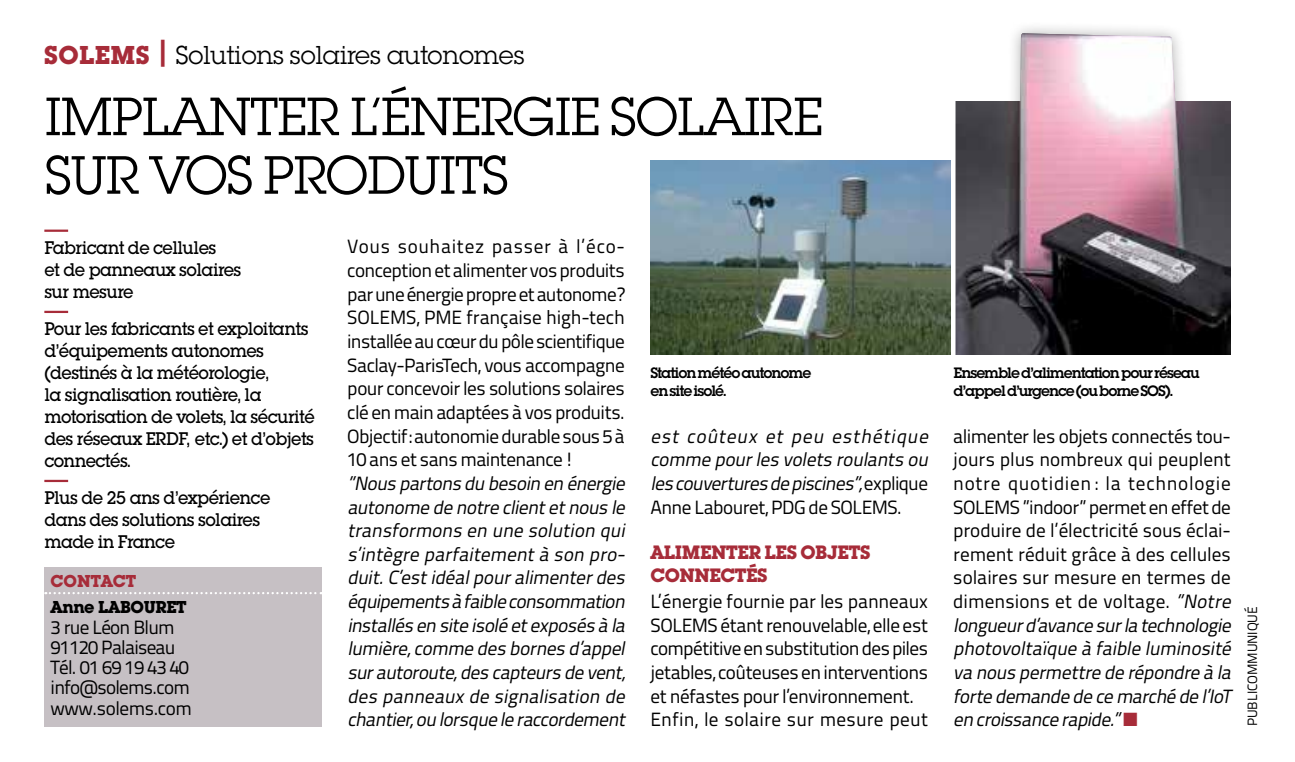
<style>
.page{position:relative;width:1295px;height:762px;background:#fff}
.page>*{position:absolute;margin:0;border:0;box-sizing:border-box;transform-origin:0 0}
.t1{font:56.25px/58.5px "Lubalin Graph EF";letter-spacing:-.035em;color:#000}
.t2{font:27px "Lubalin Graph EF";letter-spacing:-.025em;color:#000}
.t3{font:700 27px "Lubalin Graph EF";color:#a72c39}
.t4{font:700 20.25px/23.6px "Lubalin Graph EF";letter-spacing:-.02em;color:#a72c39}
.t5{font:19.12px/23.6px "Titillium Text 22 L 400 wt";letter-spacing:-.02em;color:#000}
.t6{font:italic 19.12px/23.6px "Titillium Text 22 L 400 wt";color:#000;text-align:justify}
.t7{font:500 19.12px/21.8px "Lubalin Graph EF";letter-spacing:-.03em;color:#000;scale:.95 1}
.t8{font:19.12px/20.2px "Titillium Text 22 L 400 wt";letter-spacing:-.04em;color:#000}
.t9{font:700 18px "Lubalin Graph EF";letter-spacing:-.025em;color:#000}
.t10{font:700 18px "Lubalin Graph EF";color:#a72c39}
.t11{font:600 15.75px/18px "Lubalin Graph EF";letter-spacing:-.065em;color:#000}
.t12{font:13.5px "Titillium Text 22 L 400 wt";letter-spacing:-.005em;color:#000}
.s1{font-style:normal}
.s2{font-style:italic}
.s3{color:#a72c39}
</style>
<div class="page">
<div style="left:1006px;top:20px;width:185px;height:193px;background:#000;opacity:.3"></div>
<img style="left:1019px;top:33px;width:159px;height:68px">
<hr style="left:44px;top:229px;width:24px;height:3px;background:#a72c39">
<hr style="left:44px;top:310px;width:24px;height:3px;background:#a72c39">
<hr style="left:44px;top:479px;width:24px;height:3px;background:#a72c39">
<div style="left:44px;top:567px;width:278px;height:159px;background:#c6c0c4"></div>
<svg style="left:45px;top:592px;width:276px;height:2px"></svg>
<img style="left:955px;top:101px;width:275px;height:253px">
<img style="left:650px;top:160px;width:300px;height:194px">
<h2 class="t3" style="left:44px;top:38px;width:19px">SOLEMS</h2>
<h2 class="t2" style="left:156px;top:40px;width:370px"><sup>|</sup> SOLUTIONS SOLAIRES AUTONOMES</h2>
<h1 class="t1" style="left:44px;top:87px;width:780px">IMPLANTER L’ÉNERGIE SOLAIRE<br>SUR VOS PRODUITS</h1>
<p class="t7" style="left:44px;top:236px;width:209px">Fabricant de cellules<br>et de panneaux solaires sur mesure</p>
<p class="t7" style="left:44px;top:317px;width:286px">Pour les fabricants et exploitants d’équipements autonomes (destinés à la météorologie,<br>la signalisation routière, la motorisation de volets, la sécurité des réseaux ERDF, etc.) et d’objets connectés.</p>
<p class="t7" style="left:44px;top:486px;width:239px">Plus de 25 ans d’expérience dans des solutions solaires made in France</p>
<p class="t10" style="left:51px;top:569px;width:14px">CONT</p>
<p class="t10" style="left:101px;top:569px;width:25px">ACT</p>
<p class="t9" style="left:51px;top:595px;width:137px">ANNE LABOURET</p>
<p class="t8" style="left:51px;top:615px;width:143px">3 rue Léon Blum<br>91120 Palaiseau<br>Tél. 01 69 19 43 40 info@solems.com www.solems.com</p>
<p class="t5" style="left:347px;top:234px;width:279px;text-align:justify">Vous souhaitez passer à l’éco&shy;conception et alimenter vos produits par une énergie propre et autonome?<br>SOLEMS, PME française high-tech installée au cœur du pôle scientifique Saclay-ParisTech, vous accompagne pour concevoir les solutions solaires clé en main adaptées à vos produits.<br>Objectif: autonomie durable sous 5 à 10 ans et sans maintenance!</p>
<p class="t6" style="left:347px;top:470px;width:284px">”Nouspartonsdu besoin en énergie autonomedenotreclientetnousle transformons en une solution qui s’intègre parfaitementà son pro&shy;duit.C’estidéalpouralimenterdes équipementsàfaibleconsommation installésen siteisoléetexposésàla lumière,commedesbornesd’appel surautoroute,descapteursdevent, des panneauxde signalisation de chantier,ou lorsqueleraccordement</p>
<p class="t11" style="left:650px;top:363px;width:162px">Station météo autonome en site isolé.</p>
<p class="t11" style="left:953px;top:363px;width:248px">Ensemble d’alimentation pour réseau d’appel d’urgence (ou borne SOS).</p>
<p class="t6" style="left:650px;top:423px;width:284px;text-align:left">est coûteux et peu esthétique comme pourlesvoletsroulantsou lescouverturesdepiscines”,<span class="s1">e x p l i q u e Anne Labouret, PDG de SOLEMS.</span></p>
<p class="t4" style="left:650px;top:539px;width:221px">ALIMENTER LES OBJETS<br>CONNECTÉS</p>
<p class="t5" style="left:650px;top:588px;width:279px">L’énergie fournie par les panneaux SOLEMS étant renouvelable, elle est compétitive en substitution des piles jetables, coûteuses en interventions et néfastes pour l’environnement.<br>Enfin, le solaire sur mesure peut</p>
<p class="t5" style="left:953px;top:423px;width:284px">alimenter les objets connectés tou&shy;jours plus nombreux qui peuplent notre quotidien : la technologie SOLEMS ”indoor” permet en effet de produire de l’électricité sous éclai&shy;rement réduit grâce à des cellules solaires sur mesure en termes de dimensions et de voltage. <span class="s2">”Notre longueurd’avancesurlatechnologie photovoltaïque à faible luminosité vanouspermettrederépondreà la fortedemandedecemarchédel’IoT en croissancerapide.”</span> <span class="s3">■</span></p>
<p class="t12" style="left:1242px;top:726px;width:121px;rotate:-90deg">Publicommuniqué</p>
</div>
